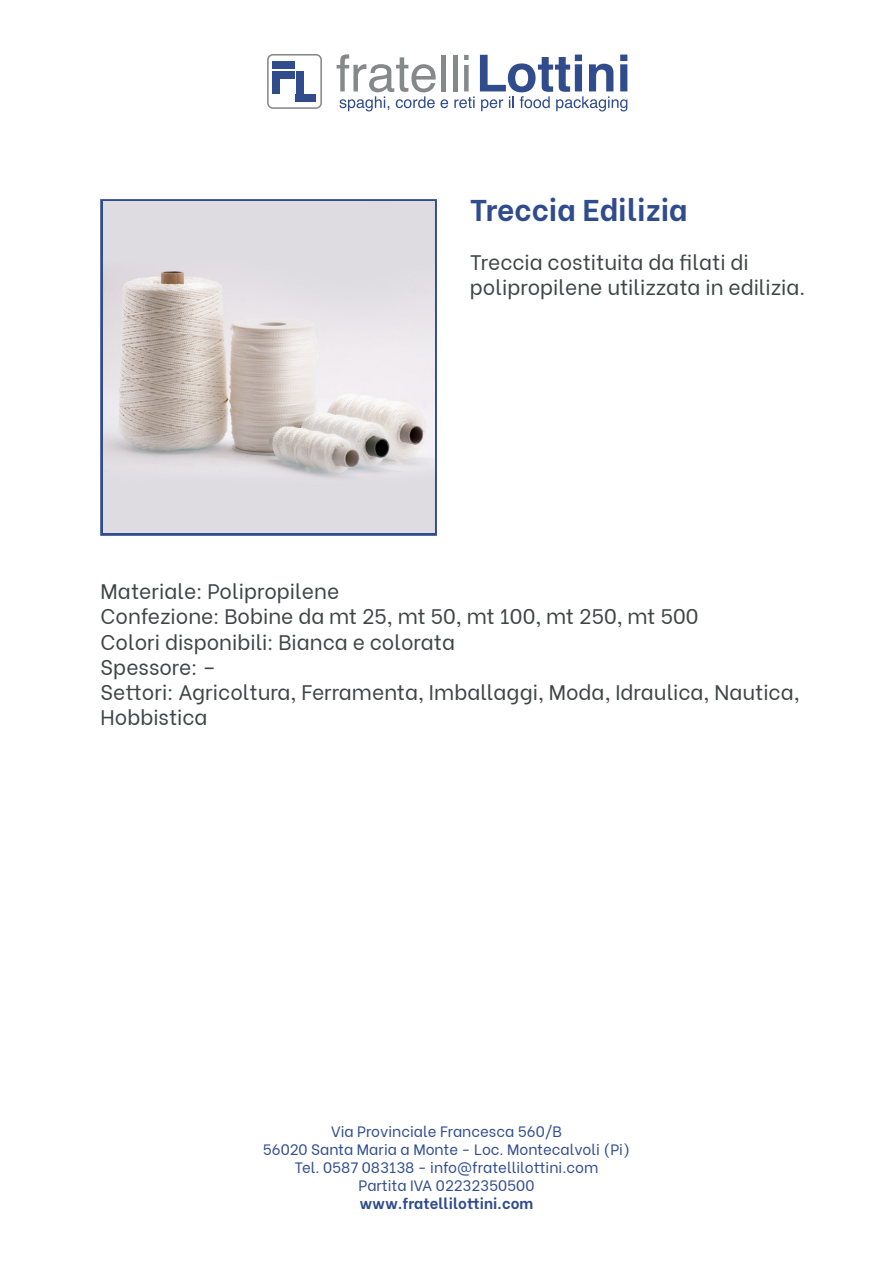
<style>
.page{position:relative;width:893px;height:1263px;background:#fff}
.page>*{position:absolute;margin:0;border:0;box-sizing:border-box;transform-origin:0 0}
.t1{font:700 30px "Be Vietnam";color:#304c8d}
.t2{font:21px/25.2px "Be Vietnam";color:#414445}
.t3{font:15px/18px "Be Vietnam";color:#304c8d;text-align:center}
.t4{font:700 15px "Be Vietnam";color:#304c8d}
</style>
<div class="page">
<svg style="left:267px;top:54px;width:55px;height:55px"></svg>
<hr style="left:453px;top:55px;width:4px;height:36px;background:#85898a">
<svg style="left:337px;top:54px;width:111px;height:57px"></svg>
<svg style="left:454px;top:55px;width:173px;height:56px"></svg>
<div style="left:100px;top:199px;width:337px;height:337px;border:3px solid #304c8d"></div>
<img style="left:103px;top:202px;width:331px;height:331px">
<p class="t1" style="left:470px;top:185px;width:219px">Treccia Edilizia</p>
<p class="t2" style="left:470px;top:248px;width:337px">Treccia costituita da filati di polipropilene utilizzata in edilizia.</p>
<p class="t2" style="left:101px;top:577px;width:240px">Materiale: Polipropilene</p>
<p class="t2" style="left:101px;top:602px;width:599px">Confezione: Bobine da mt 25, mt 50, mt 100, mt 250, mt 500</p>
<p class="t2" style="left:101px;top:627px;width:356px">Colori disponibili: Bianca e colorata</p>
<p class="t2" style="left:101px;top:652px;width:117px">Spessore: –</p>
<p class="t2" style="left:101px;top:678px;width:701px">Settori: Agricoltura, Ferramenta, Imballaggi, Moda, Idraulica, Nautica,<br>Hobbistica</p>
<p class="t3" style="left:263px;top:1121px;width:369px">Via Provinciale Francesca 560/B<br>56020 Santa Maria a Monte - Loc. Montecalvoli (Pi)<br>Tel. 0587 083138 - info@fratellilottini.com<br>Partita IVA 02232350500</p>
<p class="t4" style="left:360px;top:1191px;width:175px">www.fratellilottini.com</p>
</div>
